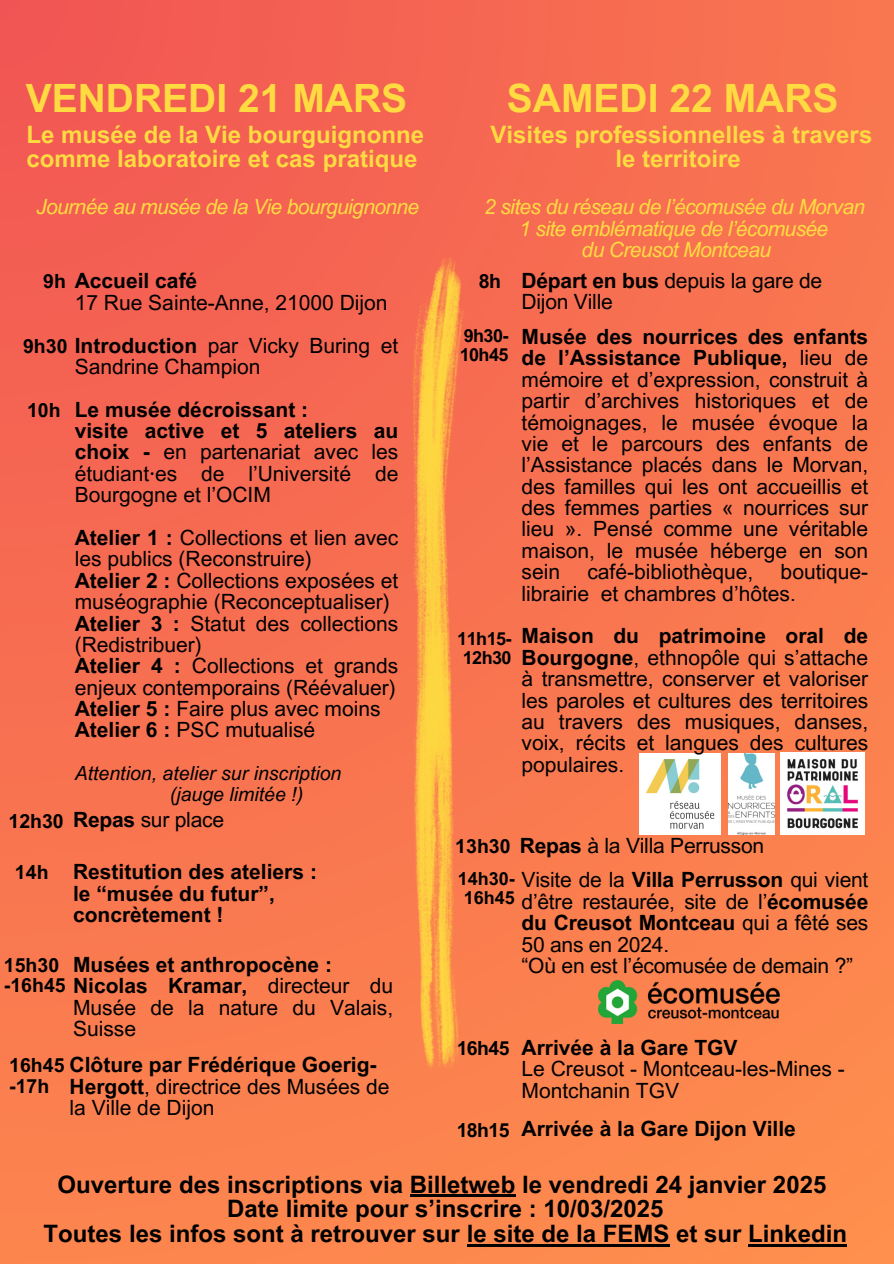
<style>
.page{position:relative;width:894px;height:1264px;background:#fff}
.page>*{position:absolute;margin:0;border:0;box-sizing:border-box;transform-origin:0 0}
.t1{font:700 39px "Arial MT Pro";color:#ffdb41}
.t2{font:700 24px/24.8px "Arial MT Pro";color:#000;text-align:center}
.t3{font:700 24px/24.8px "Arial MT Pro";color:#ffdb41}
.t4{font:21px/21.3px "Arial MT Pro";color:#000}
.t5{font:700 21px/21.3px "Arial MT Pro";color:#000}
.t6{font:italic 21px/21.3px "Arial MT Pro";letter-spacing:-.03em;color:#ffdb41;text-align:center}
.t7{font:italic 19.5px/20.2px "Arial MT Pro";color:#000}
.t8{font:700 19.5px "Arial MT Pro";color:#000}
.t9{font:700 19.35px "Arial MT Pro";letter-spacing:-.03em;color:#000}
.t10{font:700 18px/19.2px "Arial MT Pro";letter-spacing:-.03em;color:#000}
.t11{font:700 18px/19.2px "Arial MT Pro";color:#000;text-align:center}
.s1{font-weight:700;font-size:19.5px}
.s2{font-weight:700}
.s3{font-family:"Noto Sans"}
.s4{font-size:19.5px}
.s5{font-weight:400}
</style>
<div class="page">
<div style="left:0;top:0;width:893px;height:1263px;background:linear-gradient(to bottom,#f46253,#fc874e)"></div>
<img style="left:780px;top:753px;width:84px;height:81px">
<img style="left:598px;top:980px;width:181px;height:43px">
<hr style="left:410px;top:1194px;width:105px;height:2px;background:#000">
<hr style="left:466px;top:1244px;width:203px;height:2px;background:#000">
<hr style="left:748px;top:1244px;width:98px;height:2px;background:#000">
<img style="left:408px;top:231px;width:58px;height:866px">
<img style="left:639px;top:753px;width:81px;height:81px">
<img style="left:728px;top:753px;width:46px;height:81px">
<p class="t1" style="left:26px;top:84px;width:383px">VENDREDI 21 MARS</p>
<p class="t3" style="left:26px;top:125px;width:399px">Le musée de la Vie bourguignonne comme laboratoire et cas pratique</p>
<h3 class="t6" style="left:36px;top:199px;width:384px">Journée au musée de la Vie bourguignonne</h3>
<h1 class="t4" style="left:75px;top:273px;width:314px;text-indent:-31px"><span class="s1">9h</span> <span class="s2">Accueil café<br></span>17 Rue Sainte-Anne, 21000 Dijon</h1>
<h1 class="t4" style="left:75px;top:337px;width:325px;text-indent:-52px"><span class="s1">9h30</span> <span class="s2">Introduction</span> par Vicky Buring et<br>Sandrine Champion</h1>
<h3 class="t4" style="left:75px;top:401px;width:325px"><span class="s2">Le musée décroissant :<br>visite active et 5 ateliers au choix -</span> en partenariat avec les étudiant<span class="s3">⸱</span>es de l’Université de<br>Bourgogne et l’OCIM</h3>
<h3 class="t4" style="left:75px;top:529px;width:325px"><span class="s2">Atelier 1 :</span> Collections et lien avec les publics (Reconstruire)<br><span class="s2">Atelier 2 :</span> Collections exposées et muséographie (Reconceptualiser)<br><span class="s2">Atelier 3 :</span> Statut des collections (Redistribuer)<br><span class="s2">Atelier 4 :</span> Collections et grands enjeux contemporains (Réévaluer)<br><span class="s2">Atelier 5 :</span> Faire plus avec moins<br><span class="s2">Atelier 6 :</span> PSC mutualisé</h3>
<p class="t7" style="left:170px;top:765px;width:173px;text-indent:-95px">Attention, atelier sur inscription (jauge limitée !)</p>
<h2 class="t8" style="left:27px;top:403px;width:35px">10h</h2>
<p class="t4" style="left:8px;top:811px;width:217px"><span class="s1">12h30</span> <span class="s2">Repas</span> sur place</p>
<h3 class="t5" style="left:73px;top:864px;width:245px">Restitution des ateliers : le “musée du futur”, concrètement !</h3>
<h3 class="t5" style="left:73px;top:956px;width:260px">Musées et anthropocène :</h3>
<h3 class="t5" style="left:4px;top:977px;width:390px"><span class="s4">-16h45</span> Nicolas Kramar, <span class="s5">directeur du</span></h3>
<h3 class="t4" style="left:73px;top:999px;width:321px">Musée de la nature du Valais,</h3>
<h3 class="t4" style="left:73px;top:1020px;width:64px">Suisse</h3>
<h3 class="t8" style="left:15px;top:865px;width:35px">14h</h3>
<h3 class="t8" style="left:4px;top:957px;width:57px">15h30</h3>
<h3 class="t4" style="left:70px;top:1056px;width:321px;text-indent:-60px"><span class="s1">16h45</span> <span class="s2">Clôture par Frédérique Goerig-<br>Hergott</span>, directrice des Musées de la Ville de Dijon</h3>
<p class="t8" style="left:9px;top:1078px;width:42px">-17h</p>
<h2 class="t1" style="left:506px;top:84px;width:333px">SAMEDI 22 MARS</h2>
<h2 class="t3" style="left:490px;top:125px;width:383px;text-align:center">Visites professionnelles à travers le territoire</h2>
<h2 class="t6" style="left:484px;top:199px;width:382px">2 sites du réseau de l’écomusée du Morvan<br>1 site emblématique de l’écomusée<br>du Creusot Montceau</h2>
<h2 class="t8" style="left:479px;top:274px;width:24px">8h</h2>
<p class="t10" style="left:459px;top:328px;width:50px">9h30-<br>10h45</p>
<h3 class="t10" style="left:457px;top:631px;width:56px;text-align:center">11h15-<br>12h30</h3>
<h2 class="t4" style="left:521px;top:272px;width:302px"><span class="s2">Départ en bus</span> depuis la gare de<br>Dijon Ville</h2>
<p class="t4" style="left:521px;top:328px;width:348px;text-align:justify"><span class="s2">Musée des nourrices des enfants de l’Assistance Publique,</span> lieu de mémoire et d’expression, construit à partir d’archives historiques et de témoignages, le musée évoque la vie et le parcours des enfants de l’Assistance placés dans le Morvan, des familles qui les ont accueillis et des femmes parties « nourrices sur lieu ». Pensé comme une véritable maison, le musée héberge en son sein</p>
<p class="t4" style="left:587px;top:564px;width:167px">café-bibliothèque,</p>
<p class="t4" style="left:521px;top:564px;width:348px;text-indent:259px">boutique&shy;librairie et chambres d’hôtes.</p>
<h2 class="t4" style="left:521px;top:628px;width:348px;text-align:justify"><span class="s2">Maison du patrimoine oral de Bourgogne</span>, ethnopôle qui s’attache à transmettre, conserver et valoriser les paroles et cultures des territoires au travers des musiques, danses, voix, récits et langues des cultures populaires.</h2>
<h3 class="t4" style="left:455px;top:837px;width:310px"><span class="s1">13h30</span> <span class="s2">Repas</span> à la Villa Perrusson</h3>
<h2 class="t4" style="left:521px;top:872px;width:348px">Visite de la <span class="s2">Villa Perrusson</span> qui vient d’être restaurée, site de l’<span class="s2">écomusée du Creusot Montceau</span> qui a fêté ses<br>50 ans en 2024.<br>“Où en est l’écomusée de demain ?”</h2>
<h3 class="t11" style="left:457px;top:871px;width:59px">14h30-<br>16h45</h3>
<h3 class="t9" style="left:456px;top:1040px;width:54px">16h45</h3>
<h3 class="t4" style="left:521px;top:1039px;width:325px"><span class="s2">Arrivée à la Gare TGV<br></span>Le Creusot - Montceau-les-Mines -<br>Montchanin TGV</h3>
<h2 class="t9" style="left:456px;top:1123px;width:54px">18h15</h2>
<h3 class="t5" style="left:521px;top:1120px;width:276px">Arrivée à la Gare Dijon Ville</h3>
<h2 class="t2" style="left:44px;top:1174px;width:804px">Ouverture des inscriptions via Billetweb le vendredi 24 janvier 2025<br>Date limite pour s’inscrire : 10/03/2025<br>Toutes les infos sont à retrouver sur le site de la FEMS et sur Linkedin</h2>
</div>
